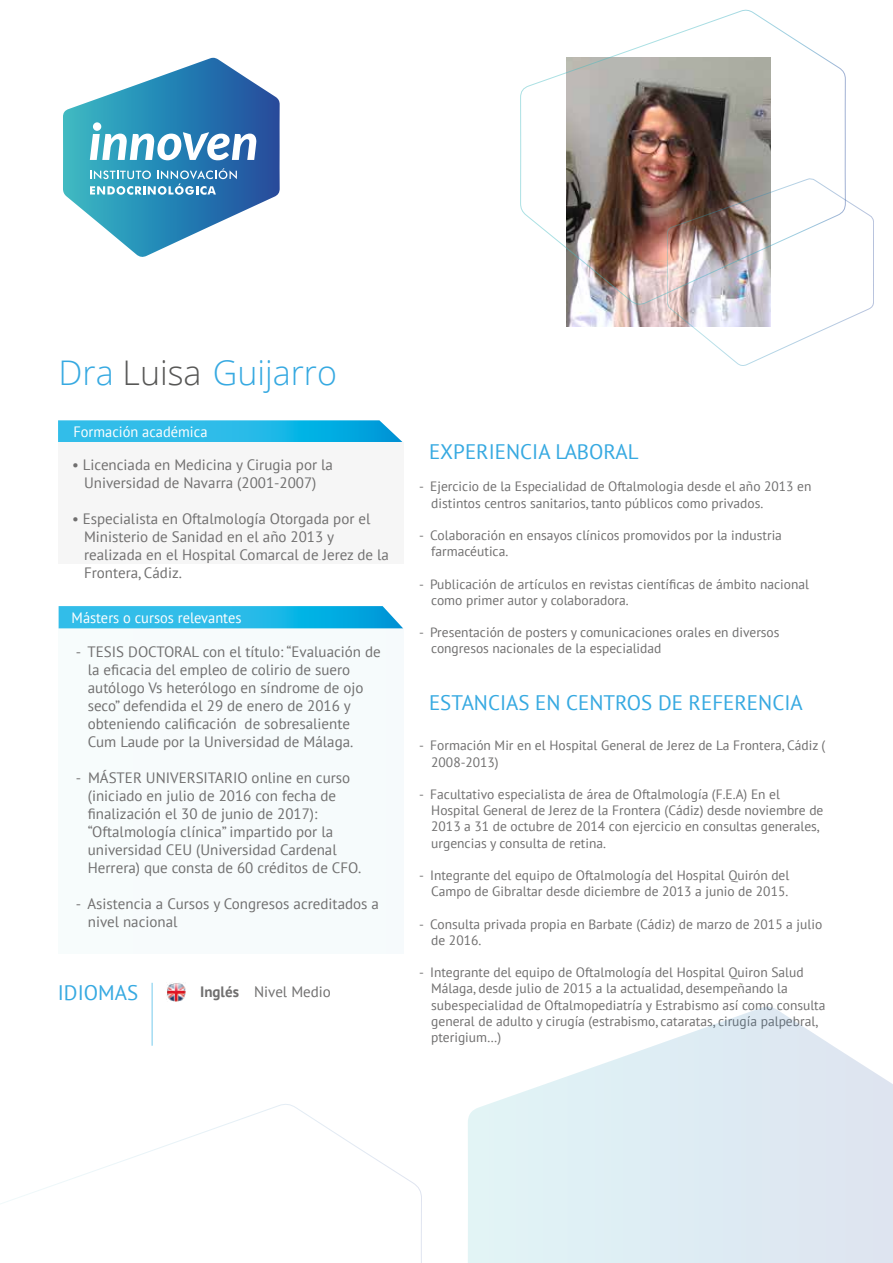
<style>
.page{position:relative;width:893px;height:1263px;background:#fff}
.page>*{position:absolute;margin:0;border:0;box-sizing:border-box;transform-origin:0 0}
.t1{font:300 34.05px "Open Sans";color:#36a9e1}
.t2{font:21px "PT Sans";color:#36a9e1}
.t3{font:15px/18px "PT Sans";color:#706f6f}
.t4{font:15px "PT Sans";color:#fff;scale:.96 1}
.t5{font:13.5px/16.2px "PT Sans";color:#706f6f}
.s1{color:#575756}
.s2{font-weight:700}
</style>
<div class="page">
<img style="left:567px;top:305px;width:100px;height:21px">
<img style="left:520px;top:10px;width:326px;height:295px">
<img style="left:667px;top:178px;width:207px;height:188px">
<svg style="left:58px;top:420px;width:345px;height:22px;background:#2ab9e7"></svg>
<svg style="left:59px;top:606px;width:344px;height:22px;background:#27b8e6"></svg>
<div style="left:59px;top:628px;width:344px;height:325px;background:#f7fbfc"></div>
<hr style="left:152px;top:983px;width:1px;height:63px;background:#74cbed">
<img style="left:167px;top:983px;width:19px;height:18px">
<div style="left:58px;top:443px;width:345px;height:121px;background:#f6f6f6"></div>
<svg style="left:468px;top:1007px;width:425px;height:256px"></svg>
<svg style="left:1px;top:1104px;width:421px;height:159px"></svg>
<svg style="left:63px;top:58px;width:217px;height:199px"></svg>
<h1 class="t1" style="left:59px;top:350px;width:280px">Dra <span class="s1">Luisa</span> Guijarro</h1>
<p class="t4" style="left:73px;top:422px;width:141px">Formación académica</p>
<p class="t3" style="left:72px;top:455px;width:263px;text-align:center">• Licenciada en Medicina y Cirugia por la<br>Universidad de Navarra (2001-2007)</p>
<p class="t3" style="left:84px;top:509px;width:306px;text-indent:-12px">• Especialista en Oftalmología Otorgada por el Ministerio de Sanidad en el año 2013 y realizada en el Hospital Comarcal de Jerez de la Frontera, Cádiz.</p>
<p class="t4" style="left:72px;top:608px;width:178px">Másters o cursos relevantes</p>
<p class="t3" style="left:88px;top:642px;width:295px;text-indent:-12px">- TESIS DOCTORAL con el título: “Evaluación de la eficacia del empleo de colirio de suero autólogo Vs heterólogo en síndrome de ojo seco” defendida el 29 de enero de 2016 y obteniendo calificación de sobresaliente Cum Laude por la Universidad de Málaga.</p>
<p class="t3" style="left:88px;top:768px;width:275px;text-indent:-12px">- MÁSTER UNIVERSITARIO online en curso (iniciado en julio de 2016 con fecha de finalización el 30 de junio de 2017): “Oftalmología clínica” impartido por la universidad CEU (Universidad Cardenal Herrera) que consta de 60 créditos de CFO.</p>
<p class="t3" style="left:88px;top:894px;width:293px;text-indent:-12px">- Asistencia a Cursos y Congresos acreditados a nivel nacional</p>
<h2 class="t2" style="left:58px;top:979px;width:82px">IDIOMAS</h2>
<p class="t3" style="left:200px;top:982px;width:132px"><span class="s2">Inglés</span> Nivel Medio</p>
<h2 class="t2" style="left:429px;top:438px;width:211px">EXPERIENCIA LABORAL</h2>
<p class="t5" style="left:431px;top:478px;width:382px;text-indent:-12px">- Ejercicio de la Especialidad de Oftalmologia desde el año 2013 en distintos centros sanitarios, tanto públicos como privados.</p>
<p class="t5" style="left:431px;top:527px;width:352px;text-indent:-12px">- Colaboración en ensayos clínicos promovidos por la industria farmacéutica.</p>
<p class="t5" style="left:431px;top:575px;width:379px;text-indent:-12px">- Publicación de artículos en revistas científicas de ámbito nacional como primer autor y colaboradora.</p>
<p class="t5" style="left:431px;top:624px;width:350px;text-indent:-12px">- Presentación de posters y comunicaciones orales en diversos congresos nacionales de la especialidad</p>
<h2 class="t2" style="left:429px;top:689px;width:375px">ESTANCIAS EN CENTROS DE REFERENCIA</h2>
<p class="t5" style="left:431px;top:737px;width:396px;text-indent:-12px">- Formación Mir en el Hospital General de Jerez de La Frontera, Cádiz (<br>2008-2013)</p>
<p class="t5" style="left:431px;top:786px;width:394px;text-indent:-12px">- Facultativo especialista de área de Oftalmología (F.E.A) En el Hospital General de Jerez de la Frontera (Cádiz) desde noviembre de 2013 a 31 de octubre de 2014 con ejercicio en consultas generales, urgencias y consulta de retina.</p>
<p class="t5" style="left:419px;top:867px;width:372px;text-align:right">- Integrante del equipo de Oftalmología del Hospital Quirón del<br>Campo de Gibraltar desde diciembre de 2013 a junio de 2015.</p>
<p class="t5" style="left:431px;top:915px;width:393px;text-indent:-12px">- Consulta privada propia en Barbate (Cádiz) de marzo de 2015 a julio de 2016.</p>
<p class="t5" style="left:431px;top:964px;width:396px;text-indent:-12px">- Integrante del equipo de Oftalmología del Hospital Quiron Salud Málaga, desde julio de 2015 a la actualidad, desempeñando la subespecialidad de Oftalmopediatría y Estrabismo así como consulta general de adulto y cirugía (estrabismo, cataratas, cirugía palpebral, pterigium…)</p>
</div>
